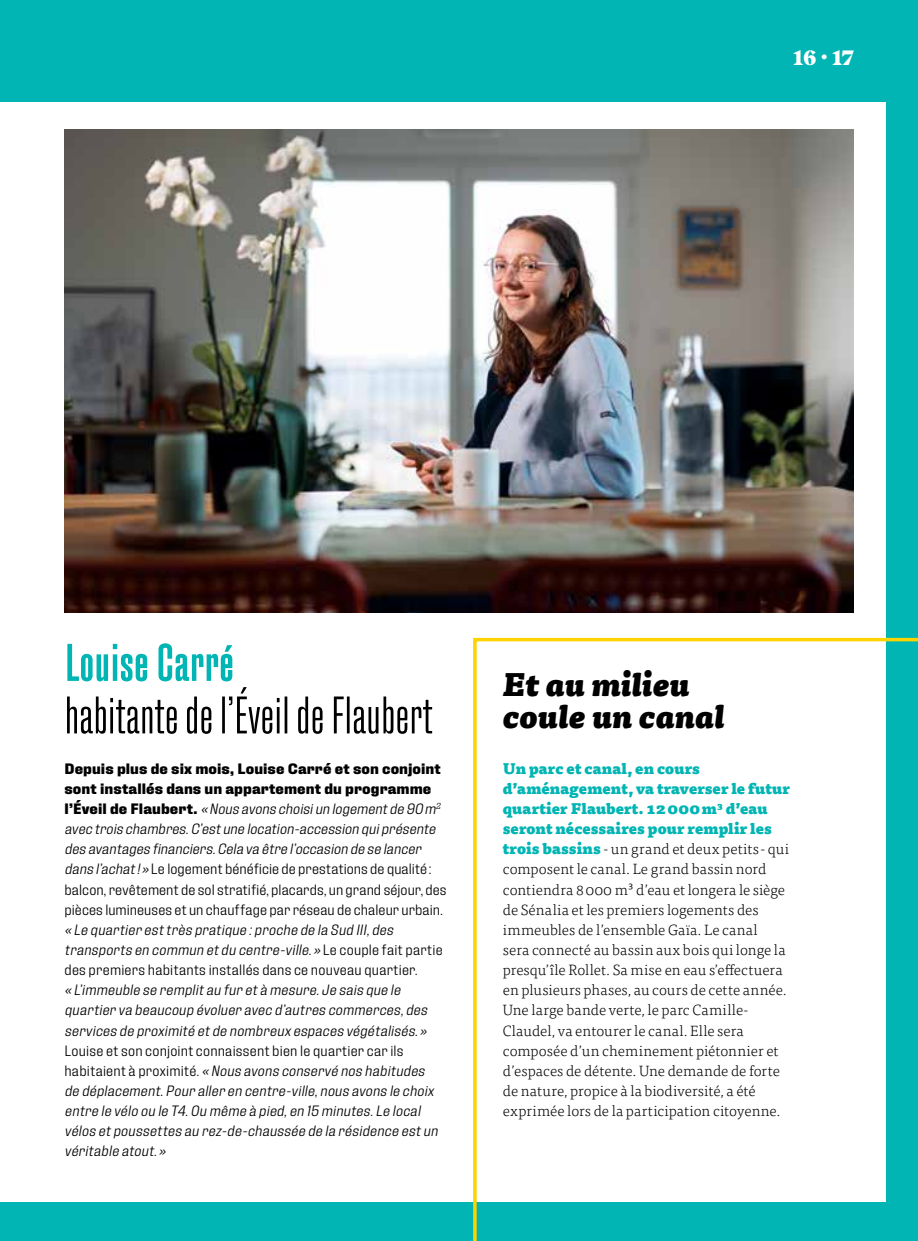
<style>
.page{position:relative;width:918px;height:1241px;background:#fff}
.page>*{position:absolute;margin:0;border:0;box-sizing:border-box;transform-origin:0 0}
.t1{font:300 condensed 52.5px "Fixture";color:#000}
.t2{font:500 condensed 52.5px "Fixture";color:#00b5b3}
.t3{font:italic 900 31.5px/31.5px "Tisa OT";letter-spacing:.01em;color:#000}
.t4{font:900 21px "Beirut Display Trial";color:#fff}
.t5{font:300 14.88px/20.1px "Tisa OT";letter-spacing:.005em;color:#000}
.t6{font:italic 300 14.88px/20.1px "Fixture";color:#000}
.t7{font:300 14.88px/20.1px "Fixture";letter-spacing:.005em;color:#000}
.s1{font-weight:800}
.s2{font-style:italic}
.s3{font-style:normal}
.s4{font-weight:900;color:#00b5b3}
</style>
<div class="page">
<div style="left:0;top:0;width:918px;height:1240px;background:#00b5b3"></div>
<div style="left:0;top:102px;width:886px;height:1098px;background:#fff"></div>
<img style="left:64px;top:129px;width:789px;height:483px">
<svg style="left:471px;top:637px;width:447px;height:603px"></svg>
<h3 class="t4" style="left:793px;top:49px;width:62px">16 . 17</h3>
<h1 class="t2" style="left:64px;top:632px;width:171px">Louise Carré</h1>
<h1 class="t1" style="left:64px;top:683px;width:370px">habitante de l’Éveil de Flaubert</h1>
<p class="t7" style="left:64px;top:758px;width:383px"><span class="s1">Depuis plus de six mois, Louise Carré et son conjoint sont installés dans un appartement du programme<br>l ’ Éve i l d e F l a u b e rt .</span> <span class="s2">«Nous avons choisiun logementde 90m</span><sup>2 </sup><span class="s2">avec trois chambres.C’estune location-accession quiprésente des avantages financiers.Cela va être l’occasion de se lancer dans l’achat!»</span> Le logement bénéficie de prestations de qualité: balcon, revêtement de sol stratifié, placards, un grand séjour, des pièces lumineuses et un chauffage par réseau de chaleur urbain.</p>
<p class="t6" style="left:64px;top:919px;width:380px">«Le quartier esttrès pratique :proche de la Sud III,des transports en commun etdu centre-ville.» <span class="s3">L e c o u p l e f a i t p a r t i e des premiers habitants installés dans ce nouveau quartier.</span></p>
<p class="t6" style="left:64px;top:979px;width:367px">« L’immeuble se remplitau fur età mesure.Je sais que le quartier va beaucoup évoluer avec d’autres commerces,des services de proximité etde nombreux espaces végétalisés.»</p>
<p class="t6" style="left:64px;top:1039px;width:378px"><span class="s3">Louise et son conjoint connaissent bien le quartier car ils<br>h a b i t a i e n t à p r o x i m i t é .</span> «Nous avons conservé nos habitudes de déplacement.Pour aller en centre-ville,nous avons le choix entre le vélo ou le T4.Ou même à pied,en 15 minutes.Le local vélos etpoussettes au rez-de-chaussée de la résidence estun véritable atout.»</p>
<h2 class="t3" style="left:503px;top:669px;width:223px">Et au milieu coule un canal</h2>
<p class="t5" style="left:503px;top:758px;width:289px"><span class="s4">Un parc et canal, en cours d’aménagement, va traverser le futur quartier Flaubert. 12000m</span><sup>3</sup> <span class="s4">d’eau seront nécessaires pour remplir les trois bassins</span> - un grand et deux petits- qui composent le canal. Le grand bassin nord contiendra 8000 m³ d’eau et longera le siège de Sénalia et les premiers logements des immeubles de l’ensemble Gaïa. Le canal<br>sera connecté au bassin aux bois qui longe la presqu’île Rollet. Sa mise en eau s’effectuera en plusieurs phases, au cours de cette année.<br>Une large bande verte, le parc Camille-Claudel, va entourer le canal. Elle sera composée d’un cheminement piétonnier et d’espaces de détente. Une demande de forte de nature, propice à la biodiversité, a été exprimée lors de la participation citoyenne.</p>
</div>
